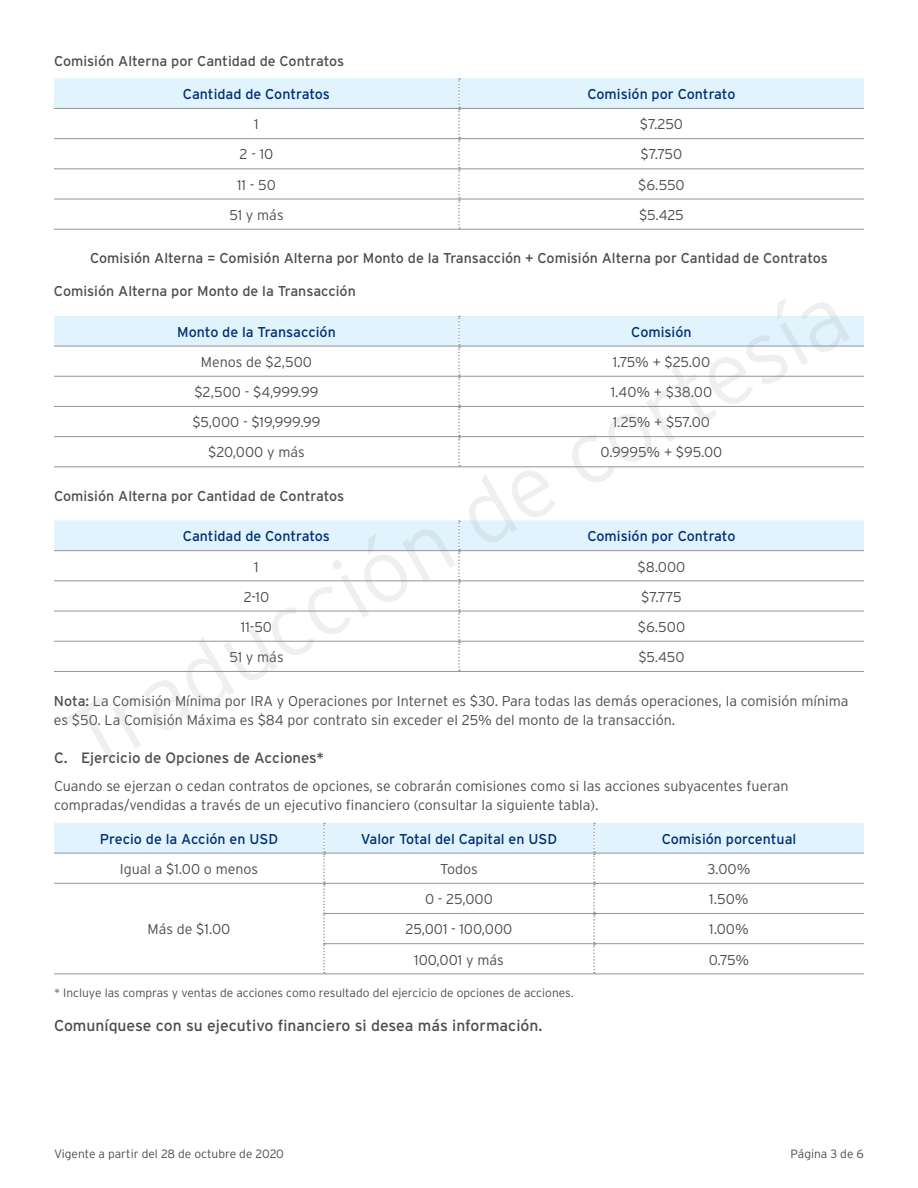
<style>
.page{position:relative;width:918px;height:1188px;background:#fff}
.page>*{position:absolute;margin:0;border:0;box-sizing:border-box;transform-origin:0 0}
.t1{font:15.75px "Interstate";color:#4d4d4f}
.t2{font:15px "Interstate";color:#4d4d4f}
.Table_Body__center{font:300 14.25px/19.5px "Interstate";color:#4d4d4f}
.t3{font:14.25px "Interstate";color:#4d4d4f}
.Table_Body__center-2{font:14.25px "Interstate";color:#002d74}
.t4{font:300 12px "Interstate";color:#4d4d4f}
.s1{font-weight:400}
</style>
<div class="page">
<svg style="left:54px;top:78px;width:810px;height:151px"></svg>
<hr style="left:54px;top:108px;width:405px;height:1px;background:#939598">
<hr style="left:459px;top:108px;width:405px;height:1px;background:#939598">
<hr style="left:54px;top:138px;width:405px;height:1px;background:#939598">
<hr style="left:459px;top:138px;width:405px;height:1px;background:#939598">
<hr style="left:54px;top:168px;width:405px;height:1px;background:#939598">
<hr style="left:459px;top:168px;width:405px;height:1px;background:#939598">
<hr style="left:54px;top:199px;width:405px;height:1px;background:#939598">
<hr style="left:459px;top:199px;width:405px;height:1px;background:#939598">
<hr style="left:54px;top:229px;width:405px;height:1px;background:#939598">
<hr style="left:459px;top:229px;width:405px;height:1px;background:#939598">
<svg style="left:54px;top:316px;width:810px;height:150px"></svg>
<hr style="left:54px;top:346px;width:405px;height:1px;background:#939598">
<hr style="left:459px;top:346px;width:405px;height:1px;background:#939598">
<hr style="left:54px;top:376px;width:405px;height:1px;background:#939598">
<hr style="left:459px;top:376px;width:405px;height:1px;background:#939598">
<hr style="left:54px;top:406px;width:405px;height:1px;background:#939598">
<hr style="left:459px;top:406px;width:405px;height:1px;background:#939598">
<hr style="left:54px;top:436px;width:405px;height:1px;background:#939598">
<hr style="left:459px;top:436px;width:405px;height:1px;background:#939598">
<hr style="left:54px;top:466px;width:405px;height:1px;background:#939598">
<hr style="left:459px;top:466px;width:405px;height:1px;background:#939598">
<svg style="left:54px;top:520px;width:810px;height:151px"></svg>
<hr style="left:54px;top:550px;width:405px;height:1px;background:#939598">
<hr style="left:459px;top:550px;width:405px;height:1px;background:#939598">
<hr style="left:54px;top:580px;width:405px;height:1px;background:#939598">
<hr style="left:459px;top:580px;width:405px;height:1px;background:#939598">
<hr style="left:54px;top:611px;width:405px;height:1px;background:#939598">
<hr style="left:459px;top:611px;width:405px;height:1px;background:#939598">
<hr style="left:54px;top:641px;width:405px;height:1px;background:#939598">
<hr style="left:459px;top:641px;width:405px;height:1px;background:#939598">
<hr style="left:54px;top:671px;width:405px;height:1px;background:#939598">
<hr style="left:459px;top:671px;width:405px;height:1px;background:#939598">
<svg style="left:54px;top:823px;width:810px;height:151px"></svg>
<hr style="left:54px;top:853px;width:270px;height:1px;background:#939598">
<hr style="left:324px;top:853px;width:270px;height:1px;background:#939598">
<hr style="left:594px;top:853px;width:270px;height:1px;background:#939598">
<hr style="left:54px;top:883px;width:270px;height:1px;background:#939598">
<hr style="left:324px;top:883px;width:270px;height:1px;background:#939598">
<hr style="left:594px;top:883px;width:270px;height:1px;background:#939598">
<hr style="left:325px;top:913px;width:269px;height:1px;background:#939598">
<hr style="left:594px;top:913px;width:270px;height:1px;background:#939598">
<hr style="left:325px;top:943px;width:269px;height:1px;background:#939598">
<hr style="left:594px;top:943px;width:270px;height:1px;background:#939598">
<hr style="left:54px;top:974px;width:270px;height:1px;background:#939598">
<hr style="left:324px;top:974px;width:270px;height:1px;background:#939598">
<hr style="left:594px;top:974px;width:270px;height:1px;background:#939598">
<p class="t3" style="left:54px;top:53px;width:292px">Comisión Alterna por Cantidad de Contratos</p>
<p class="Table_Body__center-2" style="left:183px;top:86px;width:149px">Cantidad de Contratos</p>
<p class="Table_Body__center-2" style="left:587px;top:86px;width:150px">Comisión por Contrato</p>
<p class="Table_Body__center" style="left:254px;top:114px;width:6px">1</p>
<p class="Table_Body__center" style="left:640px;top:114px;width:45px">$7.250</p>
<p class="Table_Body__center" style="left:240px;top:145px;width:35px">2 - 10</p>
<p class="Table_Body__center" style="left:641px;top:145px;width:43px">$7.750</p>
<p class="Table_Body__center" style="left:237px;top:175px;width:40px">11 - 50</p>
<p class="Table_Body__center" style="left:638px;top:175px;width:48px">$6.550</p>
<p class="Table_Body__center" style="left:229px;top:205px;width:56px">51 y más</p>
<p class="Table_Body__center" style="left:639px;top:205px;width:46px">$5.425</p>
<p class="t3" style="left:90px;top:250px;width:740px">Comisión Alterna = Comisión Alterna por Monto de la Transacción + Comisión Alterna por Cantidad de Contratos</p>
<p class="t3" style="left:54px;top:283px;width:303px">Comisión Alterna por Monto de la Transacción</p>
<p class="Table_Body__center-2" style="left:177px;top:324px;width:160px">Monto de la Transacción</p>
<p class="Table_Body__center-2" style="left:631px;top:324px;width:62px">Comisión</p>
<p class="Table_Body__center" style="left:201px;top:352px;width:113px">Menos de $2,500</p>
<p class="Table_Body__center" style="left:613px;top:352px;width:99px">1.75% + $25.00</p>
<p class="Table_Body__center" style="left:194px;top:382px;width:126px">$2,500 - $4,999.99</p>
<p class="Table_Body__center" style="left:611px;top:382px;width:103px">1.40% + $38.00</p>
<p class="Table_Body__center" style="left:192px;top:412px;width:130px">$5,000 - $19,999.99</p>
<p class="Table_Body__center" style="left:613px;top:412px;width:99px">1.25% + $57.00</p>
<p class="Table_Body__center" style="left:208px;top:443px;width:98px">$20,000 y más</p>
<p class="Table_Body__center" style="left:601px;top:443px;width:123px">0.9995% + $95.00</p>
<p class="t3" style="left:54px;top:488px;width:292px">Comisión Alterna por Cantidad de Contratos</p>
<p class="Table_Body__center-2" style="left:183px;top:528px;width:149px">Cantidad de Contratos</p>
<p class="Table_Body__center-2" style="left:587px;top:528px;width:150px">Comisión por Contrato</p>
<p class="Table_Body__center" style="left:254px;top:557px;width:6px">1</p>
<p class="Table_Body__center" style="left:638px;top:557px;width:49px">$8.000</p>
<p class="Table_Body__center" style="left:244px;top:587px;width:27px">2-10</p>
<p class="Table_Body__center" style="left:641px;top:587px;width:42px">$7.775</p>
<p class="Table_Body__center" style="left:241px;top:617px;width:33px">11-50</p>
<p class="Table_Body__center" style="left:638px;top:617px;width:49px">$6.500</p>
<p class="Table_Body__center" style="left:229px;top:647px;width:56px">51 y más</p>
<p class="Table_Body__center" style="left:638px;top:647px;width:48px">$5.450</p>
<p class="Table_Body__center" style="left:54px;top:691px;width:796px"><span class="s1">Nota:</span> La Comisión Mínima por IRA y Operaciones por Internet es $30. Para todas las demás operaciones, la comisión mínima es $50. La Comisión Máxima es $84 por contrato sin exceder el 25% del monto de la transacción.</p>
<p class="t2" style="left:54px;top:750px;width:272px">C. Ejercicio de Opciones de Acciones*</p>
<p class="Table_Body__center" style="left:54px;top:776px;width:736px">Cuando se ejerzan o cedan contratos de opciones, se cobrarán comisiones como si las acciones subyacentes fueran compradas/vendidas a través de un ejecutivo financiero (consultar la siguiente tabla).</p>
<p class="Table_Body__center-2" style="left:100px;top:831px;width:180px">Precio de la Acción en USD</p>
<p class="Table_Body__center-2" style="left:361px;top:831px;width:198px">Valor Total del Capital en USD</p>
<p class="Table_Body__center-2" style="left:662px;top:831px;width:136px">Comisión porcentual</p>
<p class="Table_Body__center" style="left:120px;top:859px;width:140px">Igual a $1.00 o menos</p>
<p class="Table_Body__center" style="left:440px;top:859px;width:39px">Todos</p>
<p class="Table_Body__center" style="left:708px;top:859px;width:44px">3.00%</p>
<p class="Table_Body__center" style="left:425px;top:889px;width:69px">0 - 25,000</p>
<p class="Table_Body__center" style="left:709px;top:889px;width:41px">1.50%</p>
<p class="Table_Body__center" style="left:406px;top:919px;width:108px">25,001 - 100,000</p>
<p class="Table_Body__center" style="left:709px;top:919px;width:41px">1.00%</p>
<p class="Table_Body__center" style="left:414px;top:950px;width:91px">100,001 y más</p>
<p class="Table_Body__center" style="left:709px;top:950px;width:42px">0.75%</p>
<p class="t4" style="left:54px;top:986px;width:521px">* Incluye las compras y ventas de acciones como resultado del ejercicio de opciones de acciones.</p>
<h3 class="t1" style="left:54px;top:1017px;width:490px">Comuníquese con su ejecutivo financiero si desea más información.</h3>
<p class="Table_Body__center" style="left:148px;top:919px;width:84px">Más de $1.00</p>
<p class="t4" style="left:54px;top:1147px;width:232px">Vigente a partir del 28 de octubre de 2020</p>
<p class="t4" style="left:790px;top:1147px;width:75px">Página 3 de 6</p>
</div>
